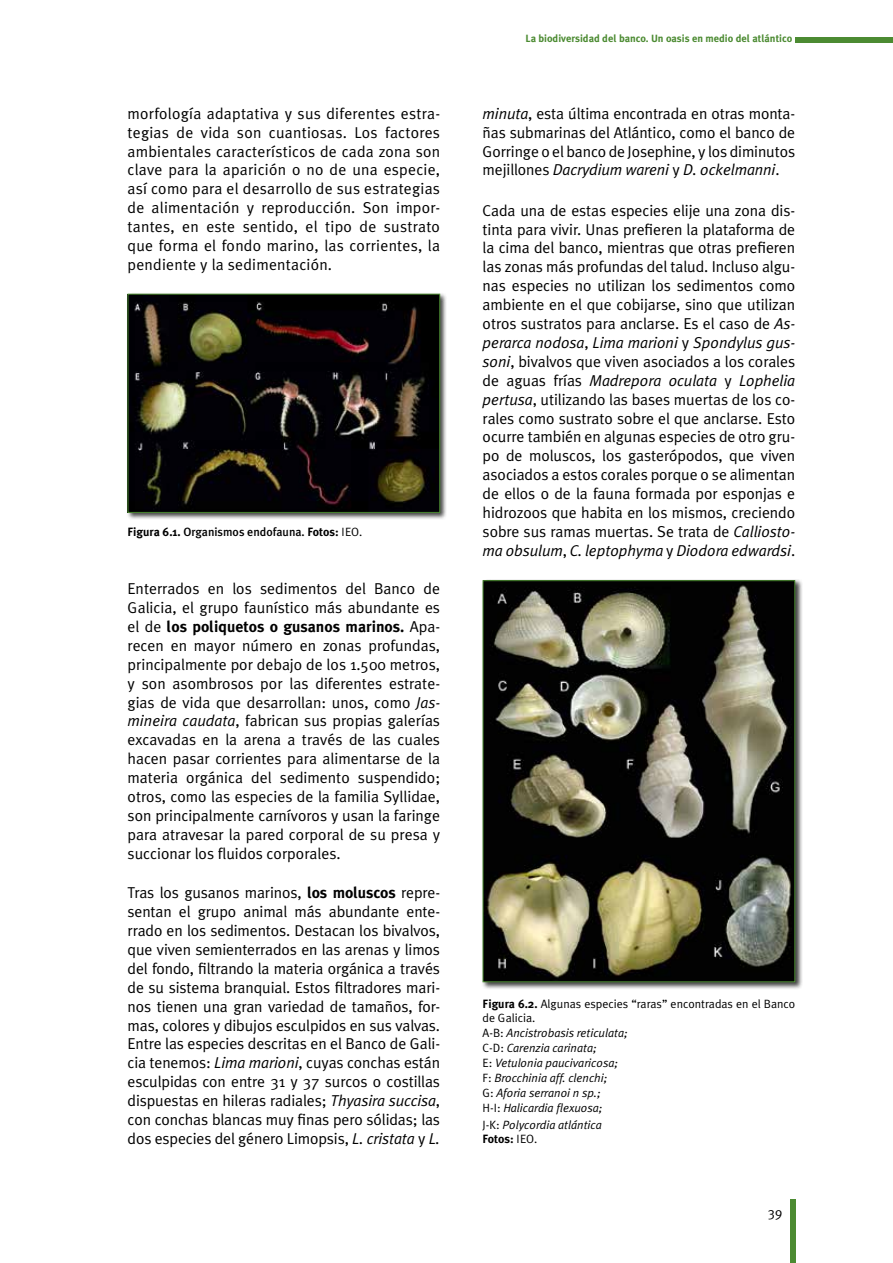
<style>
.page{position:relative;width:893px;height:1263px;background:#fff}
.page>*{position:absolute;margin:0;border:0;box-sizing:border-box;transform-origin:0 0}
.t1{font:15.75px/18.9px "Meta Plus Normal";color:#000;text-align:justify}
.t2{font:700 15.75px "Meta Plus";color:#000}
.t3{font:13.5px "Meta";color:#000}
.t4{font:italic 12px/14.9px "Meta Plus Normal";color:#000}
.t5{font:500 12px "Meta Plus";color:#000}
.t6{font:700 12px "Meta Plus";color:#000}
.t7{font:700 10.5px "Meta Plus";color:#4c8b32}
.s1{font-weight:700}
.s2{font-family:"Meta Plus Normal";font-weight:400}
.s3{font-style:italic}
.s4{font-family:"Meta Plus";font-weight:700}
.s5{font-family:"Meta Plus";font-weight:700;font-style:normal}
.s6{font-style:normal}
</style>
<div class="page">
<div style="left:790px;top:1199px;width:5px;height:64px;background:#4c8b32"></div>
<div style="left:795px;top:37px;width:98px;height:6px;background:#4c8b32"></div>
<div style="left:126px;top:292px;width:322px;height:228px;background:#000;opacity:.75"></div>
<img style="left:130px;top:296px;width:308px;height:215px">
<div style="left:128px;top:294px;width:312px;height:219px;border:1px solid #4c8b32"></div>
<div style="left:481px;top:579px;width:322px;height:410px;background:#000;opacity:.75"></div>
<img style="left:485px;top:582px;width:308px;height:398px">
<div style="left:483px;top:580px;width:312px;height:402px;border:1px solid #4c8b32"></div>
<p class="t1" style="left:128px;top:104px;width:314px">morfología adaptativa y sus diferentes estra&shy;tegias de vida son cuantiosas. Los factores ambientales característicos de cada zona son clave para la aparición o no de una especie, así como para el desarrollo de sus estrategias de alimentación y reproducción. Son impor&shy;tantes, en este sentido, el tipo de sustrato que forma el fondo marino, las corrientes, la pendiente y la sedimentación.</p>
<p class="t5" style="left:128px;top:525px;width:236px"><span class="s1">Figura 6.1.</span> Organismos endofauna. <span class="s1">Fotos:</span> <span class="s2">IEO.</span></p>
<p class="t1" style="left:128px;top:579px;width:314px">Enterrados en los sedimentos del Banco de<br>Galicia, el grupo faunístico más abundante es</p>
<p class="t2" style="left:128px;top:617px;width:314px"><span class="s2">el de</span> los poliquetos o gusanos marinos. <span class="s2">Apa-</span></p>
<p class="t1" style="left:128px;top:636px;width:314px">recen en mayor número en zonas profundas, principalmente por debajo de los 1.500 metros, y son asombrosos por las diferentes estrate&shy;gias de vida que desarrollan: unos, como <span class="s3">Jas&shy;mineira caudata</span>, fabrican sus propias galerías excavadas en la arena a través de las cuales hacen pasar corrientes para alimentarse de la materia orgánica del sedimento suspendido; otros, como las especies de la familia Syllidae, son principalmente carnívoros y usan la faringe para atravesar la pared corporal de su presa y succionar los fluidos corporales.</p>
<p class="t1" style="left:128px;top:883px;width:314px">Tras los gusanos marinos, <span class="s4">los moluscos</span> repre&shy;sentan el grupo animal más abundante ente&shy;rrado en los sedimentos. Destacan los bivalvos, que viven semienterrados en las arenas y limos del fondo, filtrando la materia orgánica a través de su sistema branquial. Estos filtradores mari&shy;nos tienen una gran variedad de tamaños, for&shy;mas, colores y dibujos esculpidos en sus valvas.<br>Entre las especies descritas en el Banco de Gali&shy;cia tenemos: <span class="s3">Lima marioni</span>, cuyas conchas están esculpidas con entre 31 y 37 surcos o costillas dispuestas en hileras radiales; <span class="s3">Thyasira succisa</span>, con conchas blancas muy finas pero sólidas; las dos especies del género Limopsis, <span class="s3">L. cristata</span> y <span class="s3">L.</span></p>
<p class="t7" style="left:526px;top:32px;width:268px">La biodiversidad del banco. Un oasis en medio del atlántico</p>
<p class="t1" style="left:483px;top:104px;width:314px"><span class="s3">minuta</span>, esta última encontrada en otras monta&shy;ñas submarinas del Atlántico, como el banco de Gorringe o el banco de Josephine, y los diminutos mejillones <span class="s3">Dacrydium wareni</span> y <span class="s3">D. ockelmanni</span>.</p>
<p class="t1" style="left:483px;top:201px;width:314px">Cada una de estas especies elije una zona dis&shy;tinta para vivir. Unas prefieren la plataforma de la cima del banco, mientras que otras prefieren las zonas más profundas del talud. Incluso algu&shy;nas especies no utilizan los sedimentos como ambiente en el que cobijarse, sino que utilizan otros sustratos para anclarse. Es el caso de <span class="s3">As&shy;perarca nodosa</span>, <span class="s3">Lima marioni</span> y <span class="s3">Spondylus gus&shy;soni</span>, bivalvos que viven asociados a los corales de aguas frías <span class="s3">Madrepora oculata</span> y <span class="s3">Lophelia pertusa</span>, utilizando las bases muertas de los co&shy;rales como sustrato sobre el que anclarse. Esto ocurre también en algunas especies de otro gru&shy;po de moluscos, los gasterópodos, que viven asociados a estos corales porque o se alimentan de ellos o de la fauna formada por esponjas e hidrozoos que habita en los mismos, creciendo sobre sus ramas muertas. Se trata de <span class="s3">Calliosto&shy;ma obsulum</span>, <span class="s3">C. leptophyma</span> y <span class="s3">Diodora edwardsi</span>.</p>
<p class="t4" style="left:483px;top:996px;width:314px"><span class="s5">Figura 6.2.</span> <span class="s6">Algunas especies “raras” encontradas en el Banco de Galicia.<br>A-B:</span> Ancistrobasis reticulata;<br><span class="s6">C-D:</span> Carenzia carinata;<br><span class="s6">E:</span> Vetulonia paucivaricosa;<br><span class="s6">F:</span> Brocchinia aff. clenchi;<br><span class="s6">G:</span> Aforia serranoi n sp.;<br><span class="s6">H -I:</span> Halicardia flexuosa;</p>
<p class="t4" style="left:483px;top:1117px;width:121px"><span class="s6">J-K:</span> Polycordia atlántica</p>
<p class="t6" style="left:483px;top:1132px;width:56px">Fotos: <span class="s2">IEO.</span></p>
<p class="t3" style="left:768px;top:1205px;width:16px">39</p>
</div>
